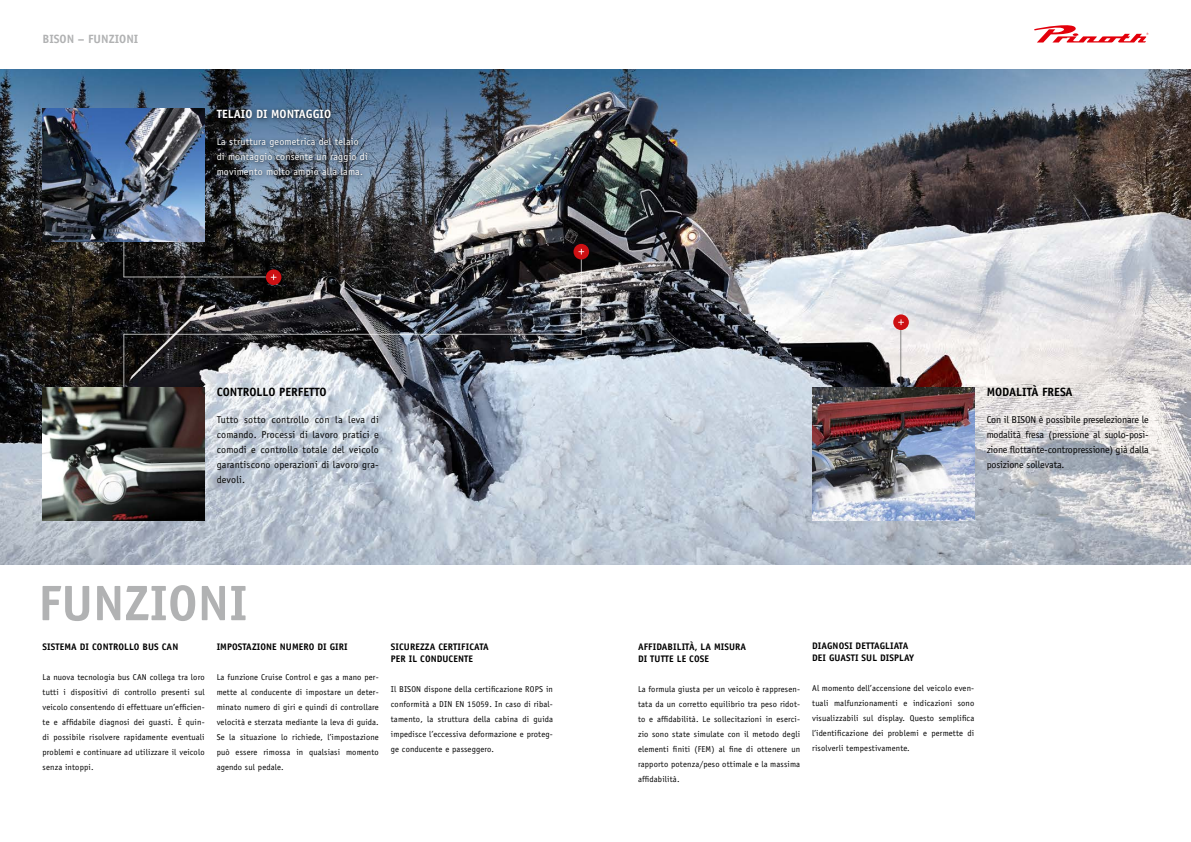
<style>
.page{position:relative;width:1191px;height:842px;background:#fff}
.page>*{position:absolute;margin:0;border:0;box-sizing:border-box;transform-origin:0 0}
.t1{font:700 50px "Officina Sans Std";color:#b1b2b3}
.t2{font:700 12px "Officina Sans Std";color:#000}
.t3{font:700 12px "Officina Sans Std";color:#fff}
.t4{font:700 12px "Officina Sans Std";color:#b1b2b3}
.t5{font:10px/15px "Officina Sans Std";letter-spacing:-.005em;color:#000;text-align:justify}
.t6{font:10px/15px "Officina Sans Std";letter-spacing:.02em;color:#fff}
.t7{font:700 9.5px/11.4px "Officina Sans Std";letter-spacing:.01em;color:#000}
.t8{font:8.5px/15px "Officina Sans Std";letter-spacing:.02em;color:#000;text-align:justify}
</style>
<div class="page">
<svg style="left:1034px;top:25px;width:114px;height:18px"></svg>
<img style="left:0;top:69px;width:1191px;height:495px">
<img style="left:42px;top:387px;width:162px;height:133px">
<img style="left:43px;top:109px;width:162px;height:133px">
<img style="left:812px;top:387px;width:162px;height:133px">
<hr style="left:124px;top:334px;width:457px;height:1px;background:#fff">
<hr style="left:124px;top:277px;width:142px;height:1px;background:#fff">
<div style="left:893px;top:314px;width:16px;height:16px;background:#cd1013;border-radius:50%"></div>
<svg style="left:898px;top:319px;width:6px;height:6px"></svg>
<div style="left:573px;top:244px;width:16px;height:15px;background:#cd1013;border-radius:50%"></div>
<svg style="left:578px;top:249px;width:6px;height:6px"></svg>
<div style="left:266px;top:269px;width:15px;height:16px;background:#cd1013;border-radius:50%"></div>
<svg style="left:271px;top:274px;width:5px;height:6px"></svg>
<hr style="left:124px;top:334px;width:1px;height:53px;background:#fff">
<hr style="left:124px;top:242px;width:1px;height:35px;background:#fff">
<hr style="left:581px;top:259px;width:1px;height:75px;background:#fff">
<hr style="left:900px;top:330px;width:1px;height:57px;background:#565655">
<div style="left:213px;top:105px;width:160px;height:78px;background:#000;opacity:.7"></div>
<div style="left:216px;top:109px;width:152px;height:69px;background:#000;opacity:.3"></div>
<h2 class="t4" style="left:43px;top:31px;width:97px">BISON – FUNZIONI</h2>
<h2 class="t3" style="left:217px;top:106px;width:116px">TELAIO DI MONTAGGIO</h2>
<p class="t6" style="left:217px;top:134px;width:153px">La struttura geometrica del telaio di montaggio consente un raggio di movimento molto ampio alla lama.</p>
<h2 class="t2" style="left:217px;top:384px;width:112px">CONTROLLO PERFETTO</h2>
<p class="t5" style="left:217px;top:412px;width:164px">Tutto sotto controllo con la leva di comando. Processi di lavoro pratici e comodi e controllo totale del veicolo garantiscono operazioni di lavoro gra&shy;devoli.</p>
<h1 class="t1" style="left:38px;top:572px;width:211px">FUNZIONI</h1>
<p class="t7" style="left:43px;top:641px;width:137px">SISTEMA DI CONTROLLO BUS CAN</p>
<p class="t8" style="left:43px;top:670px;width:164px">La nuova tecnologia bus CAN collega tra loro tutti i dispositivi di controllo presenti sul veicolo consentendo di effettuare un’efficien&shy;te e affidabile diagnosi dei guasti. È quin&shy;di possibile risolvere rapidamente eventuali problemi e continuare ad utilizzare il veicolo senza intoppi.</p>
<p class="t7" style="left:217px;top:641px;width:133px">IMPOSTAZIONE NUMERO DI GIRI</p>
<p class="t8" style="left:217px;top:670px;width:164px">La funzione Cruise Control e gas a mano per&shy;mette al conducente di impostare un deter&shy;minato numero di giri e quindi di controllare velocità e sterzata mediante la leva di guida.<br>Se la situazione lo richiede, l’impostazione può essere rimossa in qualsiasi momento agendo sul pedale.</p>
<p class="t7" style="left:391px;top:641px;width:99px">SICUREZZA CERTIFICATA<br>PER IL CONDUCENTE</p>
<p class="t8" style="left:391px;top:681px;width:164px">Il BISON dispone della certificazione ROPS in conformità a DIN EN 15059. In caso di ribal&shy;tamento, la struttura della cabina di guida impedisce l’eccessiva deformazione e proteg&shy;ge conducente e passeggero.</p>
<h2 class="t2" style="left:986px;top:384px;width:88px">MODALITÀ FRESA</h2>
<p class="t5" style="left:986px;top:412px;width:164px">Con il BISON è possibile preselezionare le modalità fresa (pressione al suolo-posi&shy;zione flottante-contropressione) già dalla posizione sollevata.</p>
<p class="t7" style="left:638px;top:641px;width:110px">AFFIDABILITÀ, LA MISURA<br>DI TUTTE LE COSE</p>
<p class="t8" style="left:638px;top:681px;width:164px">La formula giusta per un veicolo è rappresen&shy;tata da un corretto equilibrio tra peso ridot&shy;to e affidabilità. Le sollecitazioni in eserci&shy;zio sono state simulate con il metodo degli elementi finiti (FEM) al fine di ottenere un rapporto potenza/peso ottimale e la massima affidabilità.</p>
<p class="t7" style="left:812px;top:640px;width:103px">DIAGNOSI DETTAGLIATA<br>DEI GUASTI SUL DISPLAY</p>
<p class="t8" style="left:812px;top:680px;width:164px">Al momento dell’accensione del veicolo even&shy;tuali malfunzionamenti e indicazioni sono visualizzabili sul display. Questo semplifica l’identificazione dei problemi e permette di risolverli tempestivamente.</p>
</div>
